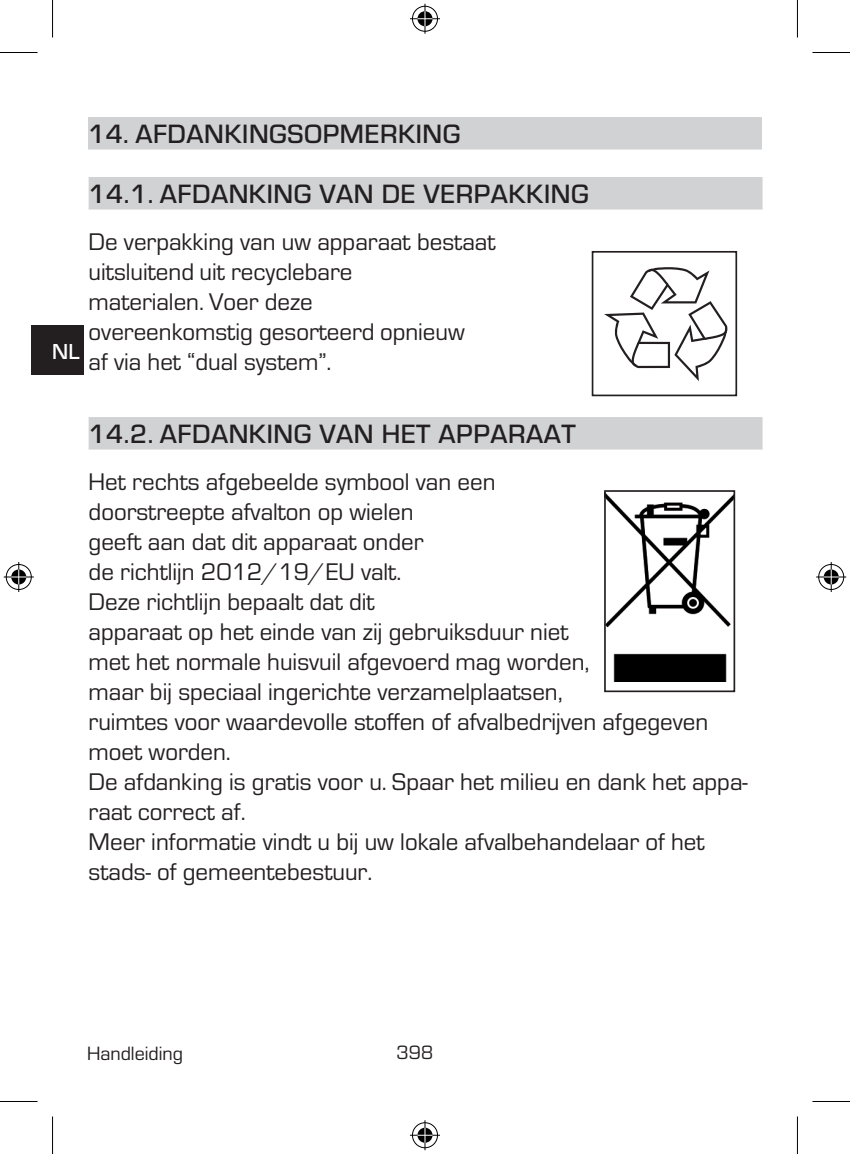
<style>
.page{position:relative;width:850px;height:1154px;background:#fff}
.page>*{position:absolute;margin:0;border:0;box-sizing:border-box;transform-origin:0 0}
.t1{font:500 27.5px/60px "Eurostile OT";letter-spacing:.02em;color:#231f20}
.t2{font:25px/30px "Eurostile OT";color:#231f20}
.t3{font:500 22.5px "Eurostile OT";color:#fff}
.t4{font:20px "Eurostile OT";color:#231f20}
</style>
<div class="page">
<div style="left:31px;top:325px;width:53px;height:50px;background:#231f20"></div>
<div style="left:88px;top:117px;width:673px;height:32px;background:#d1d2d4"></div>
<div style="left:89px;top:177px;width:673px;height:32px;background:#d1d2d4"></div>
<div style="left:89px;top:417px;width:673px;height:32px;background:#d1d2d4"></div>
<svg style="left:604px;top:267px;width:123px;height:114px"></svg>
<div style="left:591px;top:251px;width:145px;height:145px;border:2px solid #231f20"></div>
<img style="left:606px;top:493px;width:125px;height:188px">
<div style="left:603px;top:490px;width:131px;height:202px;border:2px solid #231f20"></div>
<hr style="left:0;top:52px;width:38px;height:1px;background:#000">
<hr style="left:812px;top:52px;width:37px;height:1px;background:#000">
<hr style="left:0;top:1101px;width:38px;height:1px;background:#000">
<hr style="left:812px;top:1101px;width:37px;height:1px;background:#000">
<hr style="left:52px;top:0;width:1px;height:38px;background:#000">
<hr style="left:52px;top:1116px;width:1px;height:38px;background:#000">
<hr style="left:796px;top:0;width:1px;height:38px;background:#000">
<hr style="left:796px;top:1116px;width:1px;height:38px;background:#000">
<div style="left:410px;top:5px;width:29px;height:28px;border:3px solid #fff;border-radius:50%"></div>
<hr style="left:410px;top:17px;width:30px;height:3px;background:#fff">
<hr style="left:423px;top:4px;width:3px;height:30px;background:#fff">
<div style="left:415px;top:10px;width:19px;height:18px;border:3px solid #fff;border-radius:50%"></div>
<div style="left:412px;top:6px;width:25px;height:26px;border:1px solid #000;border-radius:50%"></div>
<hr style="left:410px;top:18px;width:30px;height:1px;background:#000">
<hr style="left:424px;top:4px;width:1px;height:30px;background:#000">
<svg style="left:417px;top:11px;width:15px;height:15px"></svg>
<div style="left:410px;top:1121px;width:29px;height:28px;border:3px solid #fff;border-radius:50%"></div>
<hr style="left:410px;top:1134px;width:30px;height:3px;background:#fff">
<hr style="left:423px;top:1120px;width:3px;height:30px;background:#fff">
<div style="left:415px;top:1126px;width:19px;height:18px;border:3px solid #fff;border-radius:50%"></div>
<div style="left:412px;top:1122px;width:25px;height:26px;border:1px solid #000;border-radius:50%"></div>
<hr style="left:410px;top:1135px;width:30px;height:1px;background:#000">
<hr style="left:424px;top:1120px;width:1px;height:30px;background:#000">
<svg style="left:417px;top:1128px;width:15px;height:15px"></svg>
<div style="left:5px;top:563px;width:28px;height:28px;border:3px solid #fff;border-radius:50%"></div>
<hr style="left:4px;top:575px;width:30px;height:3px;background:#fff">
<hr style="left:17px;top:562px;width:3px;height:30px;background:#fff">
<div style="left:10px;top:568px;width:18px;height:18px;border:3px solid #fff;border-radius:50%"></div>
<div style="left:6px;top:564px;width:26px;height:26px;border:1px solid #000;border-radius:50%"></div>
<hr style="left:4px;top:576px;width:30px;height:1px;background:#000">
<hr style="left:18px;top:562px;width:1px;height:30px;background:#000">
<svg style="left:11px;top:569px;width:15px;height:15px"></svg>
<div style="left:816px;top:563px;width:28px;height:28px;border:3px solid #fff;border-radius:50%"></div>
<hr style="left:815px;top:575px;width:30px;height:3px;background:#fff">
<hr style="left:829px;top:562px;width:3px;height:30px;background:#fff">
<div style="left:821px;top:568px;width:18px;height:18px;border:3px solid #fff;border-radius:50%"></div>
<div style="left:818px;top:564px;width:25px;height:26px;border:1px solid #000;border-radius:50%"></div>
<hr style="left:815px;top:576px;width:30px;height:1px;background:#000">
<hr style="left:830px;top:562px;width:1px;height:30px;background:#000">
<svg style="left:823px;top:569px;width:15px;height:15px"></svg>
<p class="t3" style="left:52px;top:339px;width:29px">NL</p>
<p class="t1" style="left:88px;top:104px;width:502px">14. AFDANKINGSOPMERKING<br>14.1. AFDANKING VAN DE VERPAKKING</p>
<p class="t2" style="left:89px;top:227px;width:408px">De verpakking van uw apparaat bestaat uitsluitend uit recyclebare<br>materialen. Voer deze<br>overeenkomstig gesorteerd opnieuw<br>af via het “dual system”.</p>
<p class="t1" style="left:89px;top:404px;width:488px">14.2. AFDANKING VAN HET APPARAAT</p>
<p class="t2" style="left:89px;top:467px;width:660px">Het rechts afgebeelde symbool van een<br>doorstreepte afvalton op wielen<br>geeft aan dat dit apparaat onder<br>de richtlijn 2012/19/EU valt.<br>Deze richtlijn bepaalt dat dit<br>apparaat op het einde van zij gebruiksduur niet<br>met het normale huisvuil afgevoerd mag worden,<br>maar bij speciaal ingerichte verzamelplaatsen,<br>ruimtes voor waardevolle stoffen of afvalbedrijven afgegeven moet worden.<br>De afdanking is gratis voor u. Spaar het milieu en dank het appa&shy;raat correct af.<br>Meer informatie vindt u bij uw lokale afvalbehandelaar of het stads- of gemeentebestuur.</p>
<p class="t4" style="left:87px;top:1042px;width:97px">Handleiding</p>
<p class="t4" style="left:396px;top:1042px;width:38px">398</p>
</div>
